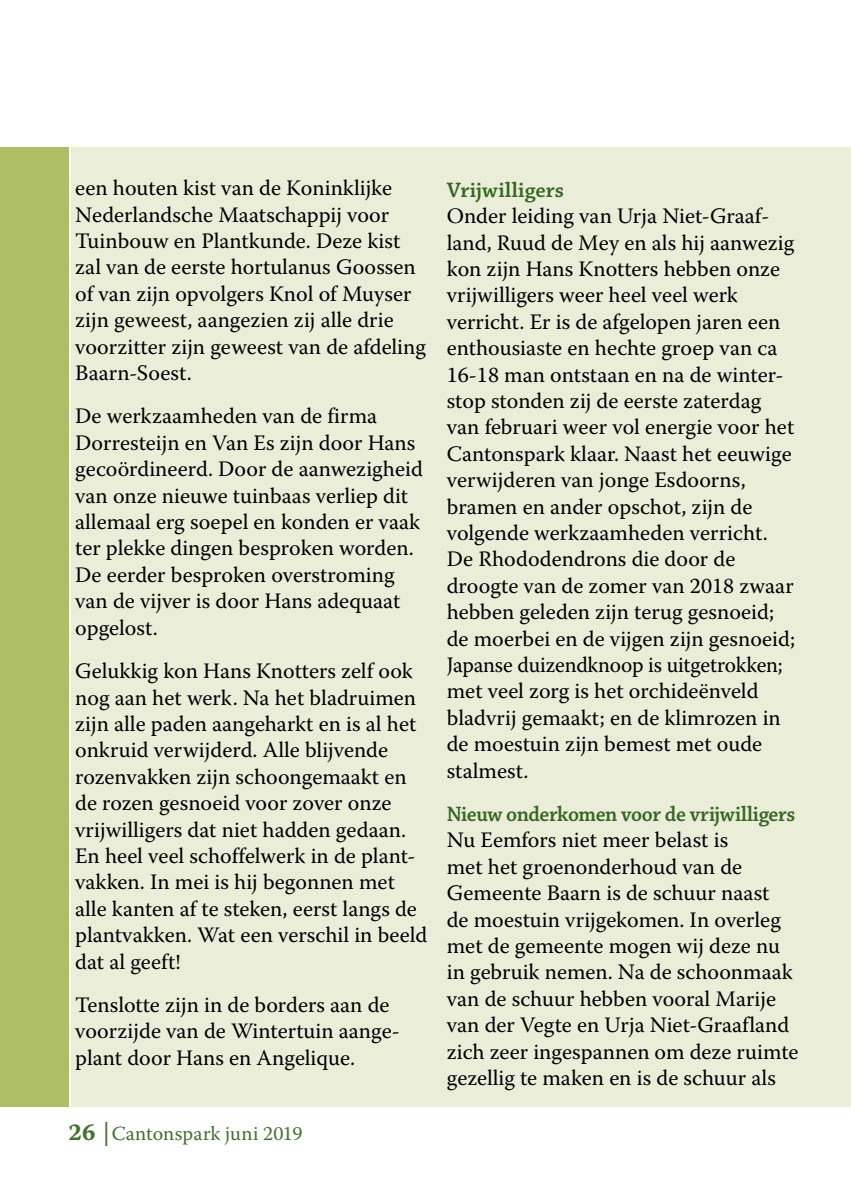
<style>
.page{position:relative;width:851px;height:1202px;background:#fff}
.page>*{position:absolute;margin:0;border:0;box-sizing:border-box;transform-origin:0 0}
.t1{font:22px/26.4px "Warnock Pro";color:#000}
.t2{font:600 22px "Chaparral Pro";letter-spacing:-.015em;color:#386523;scale:.96 1}
.t3{font:600 22px "Chaparral Pro";letter-spacing:.005em;color:#386523}
.t4{font:20px "Warnock Pro";letter-spacing:.015em;color:#437032}
.s1{font-family:"Warnock Pro Bold Capt";font-size:24px}
.s2{font-family:"Bookman Old Style"}
</style>
<div class="page">
<div style="left:71px;top:147px;width:779px;height:960px;background:#eaeed9"></div>
<div style="left:0;top:147px;width:68px;height:960px;background:#aebe67"></div>
<p class="t1" style="left:75px;top:174px;width:352px">een houten kist van de Koninklijke Nederlandsche Maatschappij voor Tuinbouw en Plantkunde. Deze kist zal van de eerste hortulanus Goossen of van zijn opvolgers Knol of Muyser zijn geweest, aangezien zij alle drie voorzitter zijn geweest van de afdeling Baarn-Soest.</p>
<p class="t1" style="left:75px;top:403px;width:349px">De werkzaamheden van de firma<br>Dorresteijn en Van Es zijn door Hans gecoördineerd. Door de aanwezigheid van onze nieuwe tuinbaas verliep dit allemaal erg soepel en konden er vaak ter plekke dingen besproken worden.<br>De eerder besproken overstroming van de vijver is door Hans adequaat opgelost.</p>
<p class="t1" style="left:75px;top:657px;width:353px">Gelukkig kon Hans Knotters zelf ook nog aan het werk. Na het bladruimen zijn alle paden aangeharkt en is al het onkruid verwijderd. Alle blijvende rozenvakken zijn schoongemaakt en de rozen gesnoeid voor zover onze vrijwilligers dat niet hadden gedaan.<br>En heel veel schoffelwerk in de plant&shy;vakken. In mei is hij begonnen met alle kanten af te steken, eerst langs de plantvakken. Wat een verschil in beeld dat al geeft!</p>
<p class="t1" style="left:75px;top:991px;width:326px">Tenslotte zijn in de borders aan de voorzijde van de Wintertuin aange&shy;plant door Hans en Angelique.</p>
<p class="t4" style="left:69px;top:1121px;width:235px"><span class="s1">26</span> <span class="s2">│</span>Cantonspark juni 2019</p>
<p class="t3" style="left:446px;top:177px;width:119px">Vrijwilligers</p>
<p class="t1" style="left:446px;top:202px;width:350px">Onder leiding van Urja Niet-Graaf&shy;land, Ruud de Mey en als hij aanwezig kon zijn Hans Knotters hebben onze vrijwilligers weer heel veel werk verricht. Er is de afgelopen jaren een enthousiaste en hechte groep van ca 16-18 man ontstaan en na de winter&shy;stop stonden zij de eerste zaterdag van februari weer vol energie voor het Cantonspark klaar. Naast het eeuwige verwijderen van jonge Esdoorns, bramen en ander opschot, zijn de volgende werkzaamheden verricht.<br>De Rhododendrons die door de droogte van de zomer van 2018 zwaar hebben geleden zijn terug gesnoeid; de moerbei en de vijgen zijn gesnoeid; Japanse duizendknoop is uitgetrokken; met veel zorg is het orchideënveld bladvrij gemaakt; en de klimrozen in de moestuin zijn bemest met oude stalmest.</p>
<p class="t2" style="left:446px;top:801px;width:364px">Nieuw onderkomen voor de vrijwilligers</p>
<p class="t1" style="left:446px;top:827px;width:353px">Nu Eemfors niet meer belast is<br>met het groenonderhoud van de Gemeente Baarn is de schuur naast<br>de moestuin vrijgekomen. In overleg met de gemeente mogen wij deze nu in gebruik nemen. Na de schoonmaak van de schuur hebben vooral Marije van der Vegte en Urja Niet-Graafland zich zeer ingespannen om deze ruimte gezellig te maken en is de schuur als</p>
</div>
